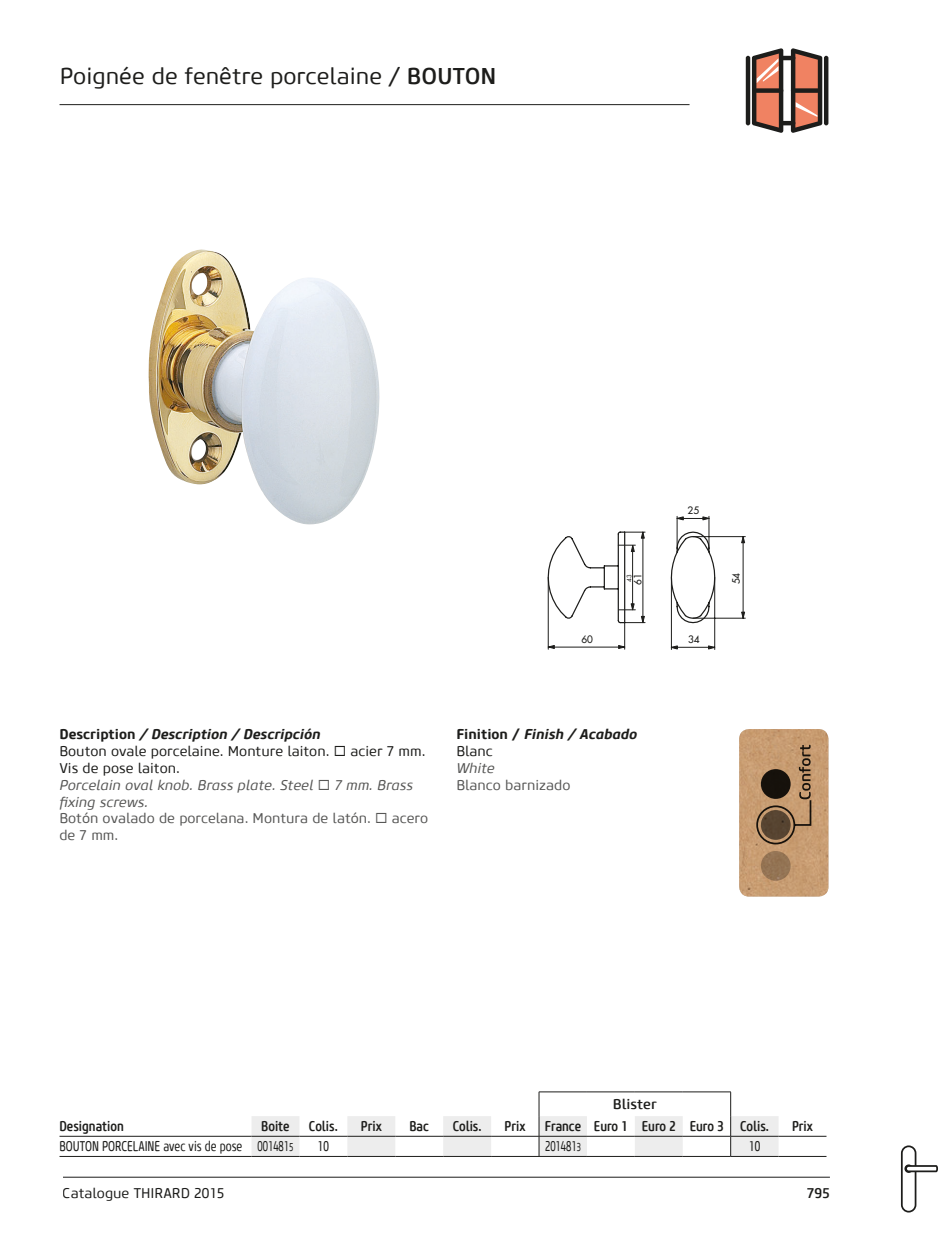
<style>
.page{position:relative;width:943px;height:1240px;background:#fff}
.page>*{position:absolute;margin:0;border:0;box-sizing:border-box;transform-origin:0 0}
.t1{font:22.75px "Core Sans M45";color:#1d1d1b}
.t2{font:14px/16.8px "Core Sans M45";color:#1d1d1b}
.t3{font:500 14px "Core Sans M57 Cn";color:#1d1d1b}
.t4{font:italic 700 14px "Core Sans M65";color:#1d1d1b}
.t5{font:14px "Core Sans M47 Cn";color:#1d1d1b;scale:.9 1}
.t6{font:14px "Core Sans M45";color:#575756}
.t7{font:500 14px "Core Sans M55";color:#1d1d1b}
.t8{font:14px "Core Sans M45";color:#1d1d1b;scale:.7 1}
.t9{font:italic 14px "Core Sans M45";color:#575756}
.t10{font:9.97px "Futura";color:#1d1d1b}
.t11{font:6.12px "Futura";color:#1d1d1b}
.s1{font-family:"Core Sans M55";font-weight:500}
.s2{font-style:normal}
.s3{font-style:italic;color:#575756}
.s4{color:#575756}
.s5{font-family:"Core Sans M45"}
.s6{font-family:"Core Sans M45";font-size:11.38px}
.s7{font-size:11.38px}
</style>
<div class="page">
<hr style="left:63px;top:1176px;width:767px;height:1px;background:#1d1d1b">
<hr style="left:60px;top:104px;width:630px;height:1px;background:#1d1d1b">
<svg style="left:901px;top:1145px;width:37px;height:67px"></svg>
<svg style="left:252px;top:1091px;width:527px;height:64px"></svg>
<hr style="left:60px;top:1135px;width:192px;height:1px;background:#1d1d1b">
<hr style="left:252px;top:1135px;width:47px;height:1px;background:#1d1d1b">
<hr style="left:299px;top:1135px;width:48px;height:1px;background:#1d1d1b">
<hr style="left:347px;top:1135px;width:48px;height:1px;background:#1d1d1b">
<hr style="left:395px;top:1135px;width:48px;height:1px;background:#1d1d1b">
<hr style="left:443px;top:1135px;width:48px;height:1px;background:#1d1d1b">
<hr style="left:491px;top:1135px;width:48px;height:1px;background:#1d1d1b">
<hr style="left:539px;top:1135px;width:48px;height:1px;background:#1d1d1b">
<hr style="left:635px;top:1135px;width:48px;height:1px;background:#1d1d1b">
<hr style="left:683px;top:1135px;width:48px;height:1px;background:#1d1d1b">
<hr style="left:731px;top:1135px;width:48px;height:1px;background:#1d1d1b">
<hr style="left:779px;top:1135px;width:47px;height:1px;background:#1d1d1b">
<hr style="left:60px;top:1155px;width:192px;height:1px;background:#1d1d1b">
<hr style="left:252px;top:1155px;width:47px;height:1px;background:#1d1d1b">
<hr style="left:299px;top:1155px;width:48px;height:1px;background:#1d1d1b">
<hr style="left:347px;top:1155px;width:48px;height:1px;background:#1d1d1b">
<hr style="left:395px;top:1155px;width:48px;height:1px;background:#1d1d1b">
<hr style="left:443px;top:1155px;width:48px;height:1px;background:#1d1d1b">
<hr style="left:491px;top:1155px;width:48px;height:1px;background:#1d1d1b">
<hr style="left:539px;top:1155px;width:48px;height:1px;background:#1d1d1b">
<hr style="left:587px;top:1155px;width:48px;height:1px;background:#1d1d1b">
<hr style="left:635px;top:1155px;width:48px;height:1px;background:#1d1d1b">
<hr style="left:683px;top:1155px;width:48px;height:1px;background:#1d1d1b">
<hr style="left:731px;top:1155px;width:48px;height:1px;background:#1d1d1b">
<hr style="left:779px;top:1155px;width:47px;height:1px;background:#1d1d1b">
<hr style="left:539px;top:1091px;width:48px;height:1px;background:#1d1d1b">
<hr style="left:587px;top:1091px;width:48px;height:1px;background:#1d1d1b">
<hr style="left:635px;top:1091px;width:48px;height:1px;background:#1d1d1b">
<hr style="left:683px;top:1091px;width:48px;height:1px;background:#1d1d1b">
<hr style="left:587px;top:1135px;width:48px;height:1px;background:#1d1d1b">
<img style="left:148px;top:249px;width:232px;height:276px">
<svg style="left:741px;top:611px;width:4px;height:8px"></svg>
<svg style="left:741px;top:537px;width:4px;height:6px"></svg>
<svg style="left:676px;top:516px;width:8px;height:4px"></svg>
<svg style="left:702px;top:516px;width:7px;height:4px"></svg>
<hr style="left:743px;top:536px;width:1px;height:82px;background:#1d1d1b">
<hr style="left:693px;top:617px;width:52px;height:1px;background:#1d1d1b">
<hr style="left:693px;top:536px;width:52px;height:1px;background:#1d1d1b">
<hr style="left:677px;top:518px;width:32px;height:1px;background:#1d1d1b">
<hr style="left:677px;top:516px;width:1px;height:32px;background:#1d1d1b">
<hr style="left:709px;top:516px;width:1px;height:32px;background:#1d1d1b">
<svg style="left:547px;top:530px;width:169px;height:119px"></svg>
<svg style="left:739px;top:729px;width:89px;height:167px;background:#b28b66"></svg>
<hr style="left:746px;top:56px;width:4px;height:69px;background:#1d1d1b;border-radius:2px">
<hr style="left:824px;top:56px;width:4px;height:69px;background:#1d1d1b;border-radius:2px">
<hr style="left:780px;top:56px;width:15px;height:4px;background:#1d1d1b;border-radius:2px">
<hr style="left:780px;top:121px;width:15px;height:4px;background:#1d1d1b;border-radius:2px">
<svg style="left:752px;top:48px;width:31px;height:85px;background:#a46e5e"></svg>
<svg style="left:791px;top:48px;width:31px;height:85px;background:#a46b5a"></svg>
<h1 class="t1" style="left:60px;top:62px;width:438px">Poignée de fenêtre porcelaine / <span class="s1">BOUTON</span></h1>
<p class="t10" style="left:688px;top:504px;width:13px">25</p>
<p class="t10" style="left:631px;top:584px;width:13px;rotate:-90deg">61</p>
<p class="t10" style="left:730px;top:584px;width:13px;rotate:-90deg">54</p>
<p class="t11" style="left:625px;top:582px;width:9px;rotate:-90deg">43</p>
<p class="t10" style="left:582px;top:633px;width:13px">60</p>
<p class="t10" style="left:688px;top:633px;width:13px">34</p>
<p class="t4" style="left:59px;top:725px;width:263px"><span class="s2">Description</span> / Description / Descripción</p>
<p class="t2" style="left:59px;top:743px;width:370px">Bouton ovale porcelaine. Monture laiton. ◻ acier 7 mm.<br>Vis de pose laiton.<br><span class="s3">Porcelain oval knob. Brass plate. Steel</span> <span class="s4">◻</span> <span class="s3">7 mm. Brass fixing screws.<br></span><span class="s4">Botón ovalado de porcelana. Montura de latón.</span> <span class="s4">◻ acero de 7 mm.</span></p>
<p class="t4" style="left:456px;top:725px;width:182px"><span class="s2">Finition /</span> Finish / Acabado</p>
<p class="t2" style="left:456px;top:743px;width:38px">Blanc</p>
<p class="t9" style="left:456px;top:759px;width:40px">White</p>
<p class="t6" style="left:456px;top:776px;width:116px">Blanco barnizado</p>
<p class="t7" style="left:613px;top:1095px;width:45px">Blister</p>
<p class="t3" style="left:60px;top:1117px;width:66px">Designation</p>
<p class="t3" style="left:261px;top:1117px;width:30px">Boite</p>
<p class="t3" style="left:309px;top:1117px;width:30px">Colis.</p>
<p class="t3" style="left:361px;top:1117px;width:22px">Prix</p>
<p class="t3" style="left:409px;top:1117px;width:21px">Bac</p>
<p class="t3" style="left:453px;top:1117px;width:30px">Colis.</p>
<p class="t3" style="left:505px;top:1117px;width:22px">Prix</p>
<p class="t3" style="left:545px;top:1117px;width:226px">France Euro 1 Euro 2 Euro 3 Colis.</p>
<p class="t3" style="left:792px;top:1117px;width:22px">Prix</p>
<p class="t5" style="left:60px;top:1137px;width:262px">BOUTON PORCELAINE avec vis de pose <span class="s5">001481</span><span class="s6">5</span></p>
<p class="t5" style="left:318px;top:1137px;width:14px">10</p>
<p class="t8" style="left:545px;top:1137px;width:53px">201481<span class="s7">3</span></p>
<p class="t5" style="left:749px;top:1137px;width:14px">10</p>
<p class="t2" style="left:63px;top:1184px;width:163px">Catalogue THIRARD 2015</p>
<p class="t7" style="left:807px;top:1183px;width:25px">795</p>
</div>
